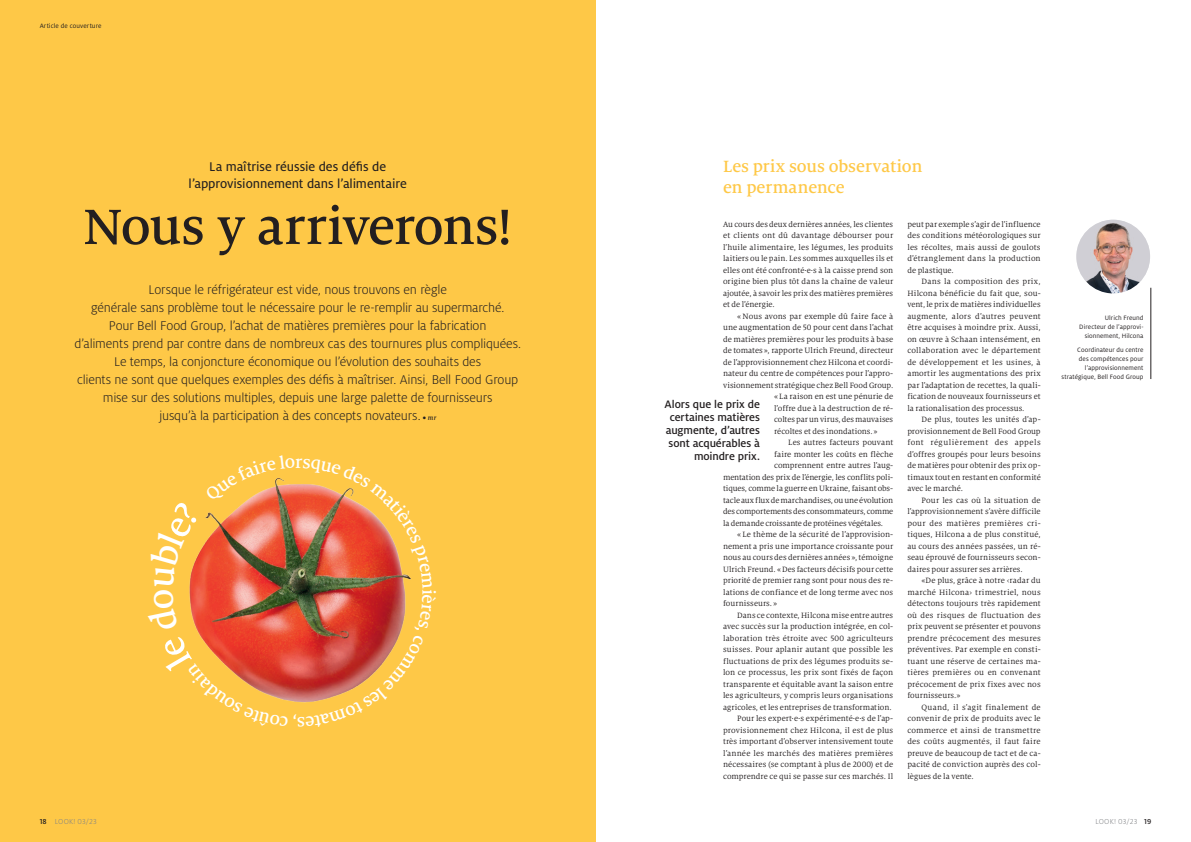
<style>
.page{position:relative;width:1191px;height:842px;background:#fff}
.page>*{position:absolute;margin:0;border:0;box-sizing:border-box;transform-origin:0 0}
.t1{font:500 55px "Milo Serif Pro";letter-spacing:-.025em;color:#231f20}
.t2{font:500 19px "Milo Serif Pro";color:#fff}
.t3{font:500 18px/21.6px "Milo Serif Pro";letter-spacing:-.005em;color:#fec847}
.t4{font:300 14px/18px "Milo Pro";letter-spacing:-.015em;color:#231f20;text-align:center}
.t5{font:14px/17px "Milo Pro Text";letter-spacing:-.005em;color:#231f20;text-align:center}
.t6{font:500 12px/13px "Milo Pro";letter-spacing:-.01em;color:#231f20;text-align:right}
.t7{font:8.5px/11.5px "Milo Serif Pro";letter-spacing:.005em;color:#231f20;text-align:justify}
.t8{font:8.5px "Milo Serif Pro";letter-spacing:-.015em;color:#231f20}
.t9{font:300 8px "Milo Pro";letter-spacing:.025em;color:#808285}
.t10{font:7px/9px "Milo Pro";letter-spacing:.01em;color:#231f20;text-align:right}
.s1{font-family:"Milo Serif Pro";font-weight:900;font-style:italic;font-size:8.5px}
.s2{font-family:"Milo Serif Pro";font-weight:500;font-style:italic;font-size:7px}
.s3{font-weight:500;color:#231f20}
</style>
<div class="page">
<div style="left:0;top:0;width:595px;height:842px;background:#fec847"></div>
<img style="left:1076px;top:220px;width:74px;height:73px;border-radius:37px">
<hr style="left:1150px;top:288px;width:1px;height:91px;background:#231f20">
<img style="left:189px;top:477px;width:222px;height:226px">
<p class="t10" style="left:40px;top:22px;width:63px">Article de couverture</p>
<h3 class="t5" style="left:189px;top:158px;width:220px">La maîtrise réussie des défis de l’approvisionnement dans l’alimentaire</h3>
<h1 class="t1" style="left:83px;top:195px;width:431px">Nous y arriverons!</h1>
<p class="t4" style="left:74px;top:280px;width:448px">Lorsque le réfrigérateur est vide, nous trouvons en règle<br>générale sans problème tout le nécessaire pour le re-remplir au supermarché.<br>Pour Bell Food Group, l’achat de matières premières pour la fabrication<br>d’aliments prend par contre dans de nombreux cas des tournures plus compliquées.<br>Le temps, la conjoncture économique ou l’évolution des souhaits des<br>clients ne sont que quelques exemples des défis à maîtriser. Ainsi, Bell Food Group mise sur des solutions multiples, depuis une large palette de fournisseurs<br>jusqu’à la participation à des concepts novateurs. <span class="s1">•</span> <span class="s2">mr</span></p>
<h2 class="t2" style="left:439px;top:589px;width:8px;rotate:90deg">i</h2>
<h3 class="t3" style="left:723px;top:155px;width:201px">Les prix sous observation en permanence</h3>
<p class="t7" style="left:723px;top:218px;width:172px">Au cours des deux dernières années, les clientes et clients ont dû davantage débourser pour l’huile alimentaire, les légumes, les produits laitiers ou le pain. Les sommes auxquelles ils et elles ont été confronté·e·s à la caisse prend son origine bien plus tôt dans la chaîne de valeur ajoutée, à savoir les prix des matières premières et de l’énergie.</p>
<p class="t7" style="left:737px;top:310px;width:157px">«Nous avons par exemple dû faire face à</p>
<p class="t7" style="left:723px;top:322px;width:172px">une augmentation de 50 pour cent dans l’achat</p>
<p class="t7" style="left:723px;top:333px;width:172px">de matières premières pour les produits à base</p>
<p class="t7" style="left:723px;top:345px;width:172px">de tomates», rapporte Ulrich Freund, directeur</p>
<p class="t7" style="left:723px;top:356px;width:172px">de l’approvisionnement chez Hilcona et coordi-</p>
<p class="t7" style="left:723px;top:368px;width:172px">nateur du centre de compétences pour l’appro-</p>
<p class="t7" style="left:723px;top:379px;width:172px">visionnement stratégique chez Bell Food Group.</p>
<p class="t7" style="left:774px;top:391px;width:121px">«La raison en est une pénurie de</p>
<p class="t7" style="left:774px;top:402px;width:121px">l’offre due à la destruction de ré-</p>
<p class="t7" style="left:774px;top:414px;width:121px">coltes par un virus, des mauvaises</p>
<p class="t7" style="left:774px;top:425px;width:105px">récoltes et des inondations.»</p>
<p class="t7" style="left:788px;top:437px;width:106px">Les autres facteurs pouvant</p>
<p class="t7" style="left:774px;top:448px;width:121px">faire monter les coûts en flèche</p>
<p class="t7" style="left:774px;top:460px;width:121px">comprennent entre autres l’aug-</p>
<p class="t8" style="left:723px;top:472px;width:172px">mentation des prix de l’énergie, les conflits poli-</p>
<p class="t7" style="left:723px;top:483px;width:172px">tiques, comme la guerre en Ukraine, faisant obs-</p>
<p class="t7" style="left:723px;top:494px;width:172px">tacle aux flux de marchandises, ou une évolution</p>
<p class="t8" style="left:723px;top:507px;width:172px">des comportements des consommateurs, comme</p>
<p class="t7" style="left:723px;top:517px;width:161px">la demande croissante de protéines végétales.</p>
<p class="t7" style="left:737px;top:529px;width:157px">« Le thème de la sécurité de l’approvision-</p>
<p class="t7" style="left:723px;top:540px;width:172px">nement a pris une importance croissante pour</p>
<p class="t7" style="left:723px;top:552px;width:172px">nous au cours des dernières années », témoigne</p>
<p class="t7" style="left:723px;top:563px;width:172px">Ulrich Freund. «Des facteurs décisifs pour cette</p>
<p class="t7" style="left:723px;top:575px;width:172px">priorité de premier rang sont pour nous des re-</p>
<p class="t7" style="left:723px;top:586px;width:172px">lations de confiance et de long terme avec nos</p>
<p class="t7" style="left:723px;top:598px;width:56px">fournisseurs. »</p>
<p class="t7" style="left:737px;top:609px;width:157px">Dans ce contexte, Hilcona mise entre autres</p>
<p class="t7" style="left:723px;top:621px;width:172px">avec succès sur la production intégrée, en col-</p>
<p class="t7" style="left:723px;top:632px;width:172px">laboration très étroite avec 500 agriculteurs</p>
<p class="t7" style="left:723px;top:644px;width:172px">suisses. Pour aplanir autant que possible les</p>
<p class="t7" style="left:723px;top:655px;width:172px">fluctuations de prix des légumes produits se-</p>
<p class="t7" style="left:723px;top:667px;width:172px">lon ce processus, les prix sont fixés de façon</p>
<p class="t7" style="left:723px;top:678px;width:172px">transparente et équitable avant la saison entre</p>
<p class="t7" style="left:723px;top:690px;width:172px">les agriculteurs, y compris leurs organisations</p>
<p class="t7" style="left:723px;top:701px;width:170px">agricoles, et les entreprises de transformation.</p>
<p class="t7" style="left:737px;top:713px;width:157px">Pour les expert·e·s expérimenté·e·s de l’ap-</p>
<p class="t7" style="left:723px;top:724px;width:172px">provisionnement chez Hilcona, il est de plus</p>
<p class="t7" style="left:723px;top:736px;width:172px">très important d’observer intensivement toute</p>
<p class="t7" style="left:723px;top:747px;width:172px">l’année les marchés des matières premières</p>
<p class="t7" style="left:723px;top:759px;width:172px">nécessaires (se comptant à plus de 2000) et de</p>
<p class="t7" style="left:723px;top:770px;width:172px">comprendre ce qui se passe sur ces marchés. Il</p>
<h3 class="t6" style="left:664px;top:398px;width:97px">Alors que le prix de certaines matières augmente, d’autres sont acquérables à moindre prix.</h3>
<p class="t7" style="left:907px;top:218px;width:135px">peut par exemple s’agir de l’influence des conditions météorologiques sur les récoltes, mais aussi de goulots d’étranglement dans la production de plastique.</p>
<p class="t7" style="left:907px;top:276px;width:135px;text-indent:14px">Dans la composition des prix, Hilcona bénéficie du fait que, sou&shy;vent, le prix de matières individuelles augmente, alors d’autres peuvent être acquises à moindre prix. Aussi, on œuvre à Schaan intensément, en collaboration avec le département de développement et les usines, à amortir les augmentations des prix par l’adaptation de recettes, la quali&shy;fication de nouveaux fournisseurs et la rationalisation des processus.</p>
<p class="t7" style="left:907px;top:414px;width:135px;text-indent:14px">De plus, toutes les unités d’ap&shy;provisionnement de Bell Food Group font régulièrement des appels d’offres groupés pour leurs besoins de matières pour obtenir des prix op&shy;timaux tout en restant en conformité avec le marché.</p>
<p class="t7" style="left:907px;top:494px;width:135px;text-indent:14px">Pour les cas où la situation de l’approvisionnement s’avère difficile pour des matières premières cri&shy;tiques, Hilcona a de plus constitué, au cours des années passées, un ré&shy;seau éprouvé de fournisseurs secon&shy;daires pour assurer ses arrières.</p>
<p class="t7" style="left:907px;top:575px;width:135px;text-indent:14px">«De plus, grâce à notre ‹radar du marché Hilcona› trimestriel, nous détectons toujours très rapidement où des risques de fluctuation des prix peuvent se présenter et pouvons prendre précocement des mesures préventives. Par exemple en consti&shy;tuant une réserve de certaines ma&shy;tières premières ou en convenant précocement de prix fixes avec nos fournisseurs.»</p>
<p class="t7" style="left:907px;top:701px;width:135px;text-indent:14px">Quand, il s’agit finalement de convenir de prix de produits avec le commerce et ainsi de transmettre des coûts augmentés, il faut faire preuve de beaucoup de tact et de ca&shy;pacité de conviction auprès des col&shy;lègues de la vente.</p>
<p class="t10" style="left:1079px;top:313px;width:66px">Ulrich Freund<br>Directeur de l’approvi&shy;sionnement, Hilcona</p>
<p class="t10" style="left:1061px;top:346px;width:83px">Coordinateur du centre<br>des compétences pour l’approvisionnement stratégique, Bell Food Group</p>
<p class="t9" style="left:40px;top:817px;width:58px"><span class="s3">18</span> LOOK! 03/23</p>
<p class="t9" style="left:1095px;top:817px;width:57px">LOOK! 03/23 <span class="s3">19</span></p>
</div>
